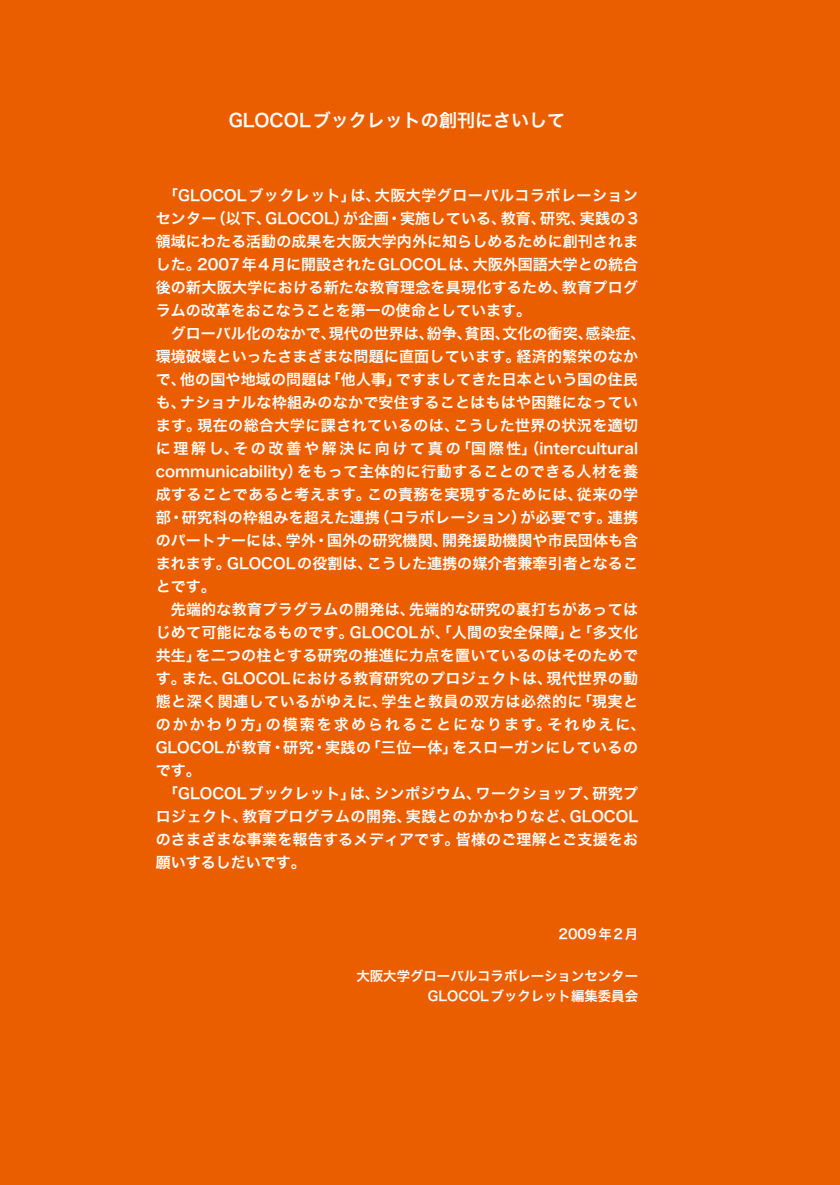
<style>
.page{position:relative;width:840px;height:1185px;background:#fff}
.page>*{position:absolute;margin:0;border:0;box-sizing:border-box;transform-origin:0 0}
.t1{font:18px "Hira Kaku Pro N W6";color:#fff}
.t2{font:15px/23px "Hira Kaku Pro N W6";letter-spacing:.015em;color:#fff}
.t3{font:13.4px/20px "Hira Kaku Pro N W6";color:#fff;text-align:right}
.t4{font:13.4px "Hira Kaku Pro N W6";letter-spacing:.065em;color:#fff}
</style>
<div class="page">
<div style="left:0;top:0;width:839px;height:1185px;background:#eb5e00"></div>
<p class="t1" style="left:228px;top:103px;width:338px">GLOCOLブックレットの創刊にさいして</p>
<p class="t2" style="left:156px;top:184px;width:491px">　「GLOCOLブックレット」は、大阪大学グローバルコラボレーションセンター（以下、GLOCOL）が企画・実施している、教育、研究、実践の3領域にわたる活動の成果を大阪大学内外に知らしめるために創刊されました。2007年4月に開設されたGLOCOLは、大阪外国語大学との統合後の新大阪大学における新たな教育理念を具現化するため、教育プログラムの改革をおこなうことを第一の使命としています。<br>　グローバル化のなかで、現代の世界は、紛争、貧困、文化の衝突、感染症、環境破壊といったさまざまな問題に直面しています。経済的繁栄のなかで、他の国や地域の問題は「他人事」ですましてきた日本という国の住民も、ナショナルな枠組みのなかで安住することはもはや困難になっています。現在の総合大学に課されているのは、こうした世界の状況を適切に理解し、その改善や解決に向けて真の「国際性」（intercultural communicability）をもって主体的に行動することのできる人材を養成することであると考えます。この責務を実現するためには、従来の学部・研究科の枠組みを超えた連携（コラボレーション）が必要です。連携のパートナーには、学外・国外の研究機関、開発援助機関や市民団体も含まれます。GLOCOLの役割は、こうした連携の媒介者兼牽引者となることです。<br>　先端的な教育プラグラムの開発は、先端的な研究の裏打ちがあってはじめて可能になるものです。GLOCOLが、「人間の安全保障」と「多文化共生」を二つの柱とする研究の推進に力点を置いているのはそのためです。また、GLOCOLにおける教育研究のプロジェクトは、現代世界の動態と深く関連しているがゆえに、学生と教員の双方は必然的に「現実とのかかわり方」の模索を求められることになります。それゆえに、GLOCOLが教育・研究・実践の「三位一体」をスローガンにしているのです。<br>　「GLOCOLブックレット」は、シンポジウム、ワークショップ、研究プロジェクト、教育プログラムの開発、実践とのかかわりなど、GLOCOLのさまざまな事業を報告するメディアです。皆様のご理解とご支援をお願いするしだいです。</p>
<p class="t4" style="left:558px;top:922px;width:81px">2009年2月</p>
<p class="t3" style="left:356px;top:966px;width:283px">大阪大学グローバルコラボレーションセンター<br>GLOCOLブックレット編集委員会</p>
</div>
